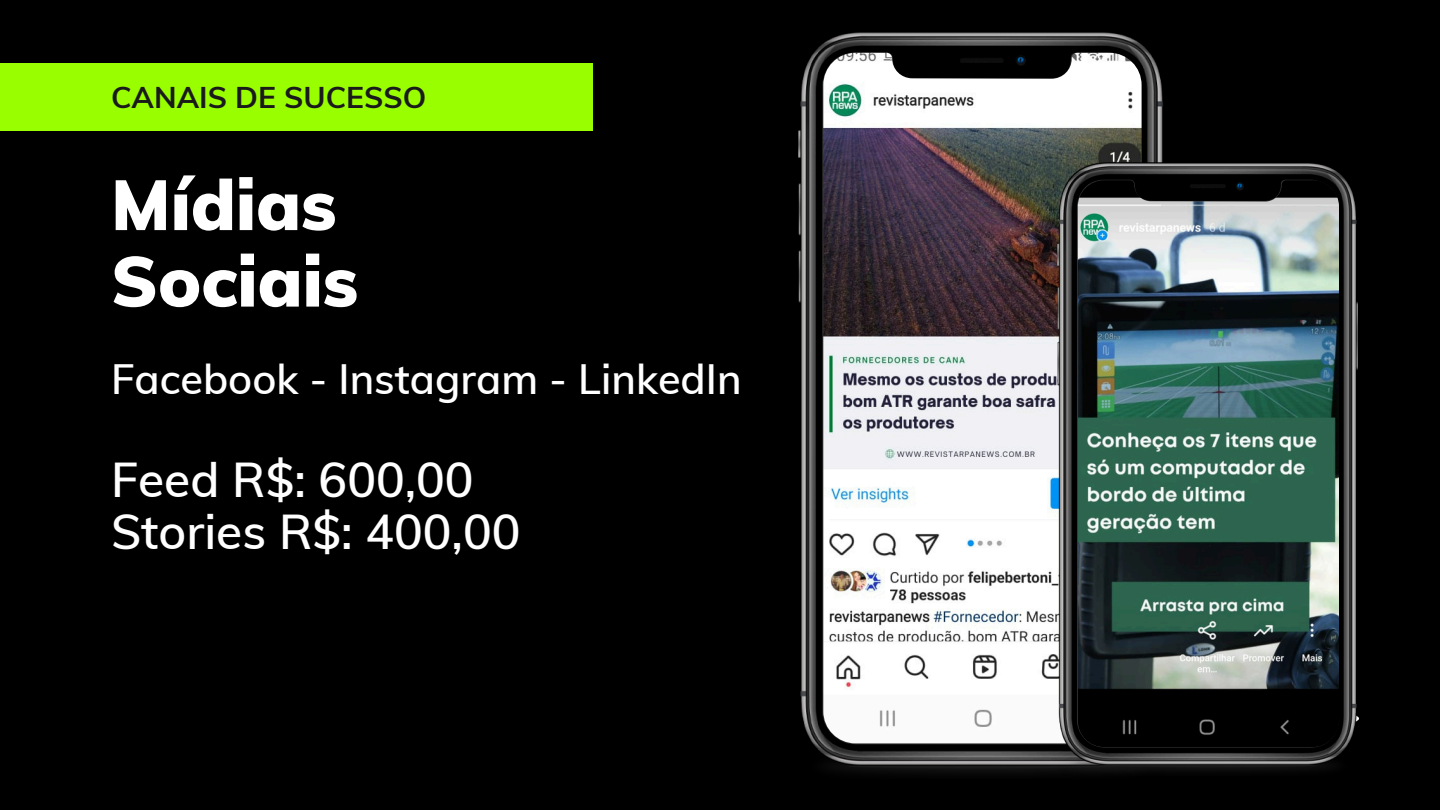
<style>
.page{position:relative;width:1440px;height:810px;background:#000}
.page>*{position:absolute;margin:0;border:0;box-sizing:border-box;transform-origin:0 0}
.t1{font:900 70px/76.5px "Muli";color:#fff}
.t2{font:600 47.9px/51.7px "Muli";color:#fff}
.t3{font:600 41.4px "Muli";color:#fff}
.t4{font:700 30px "Muli";color:#1b1a1a}
</style>
<div class="page">
<div style="left:0;top:63px;width:592px;height:68px;background:#9f0"></div>
<img style="left:798px;top:32px;width:365px;height:741px">
<img style="left:823px;top:53px;width:319px;height:690px">
<img style="left:1057px;top:163px;width:302px;height:610px">
<img style="left:1078px;top:180px;width:261px;height:567px">
<h3 class="t4" style="left:111px;top:78px;width:317px">CANAIS DE SUCESSO</h3>
<h1 class="t1" style="left:111px;top:165px;width:249px">Mídias<br>Sociais</h1>
<p class="t3" style="left:111px;top:353px;width:632px">Facebook - Instagram - LinkedIn</p>
<h2 class="t2" style="left:111px;top:453px;width:411px">Feed R$: 600,00<br>Stories R$: 400,00</h2>
</div>
